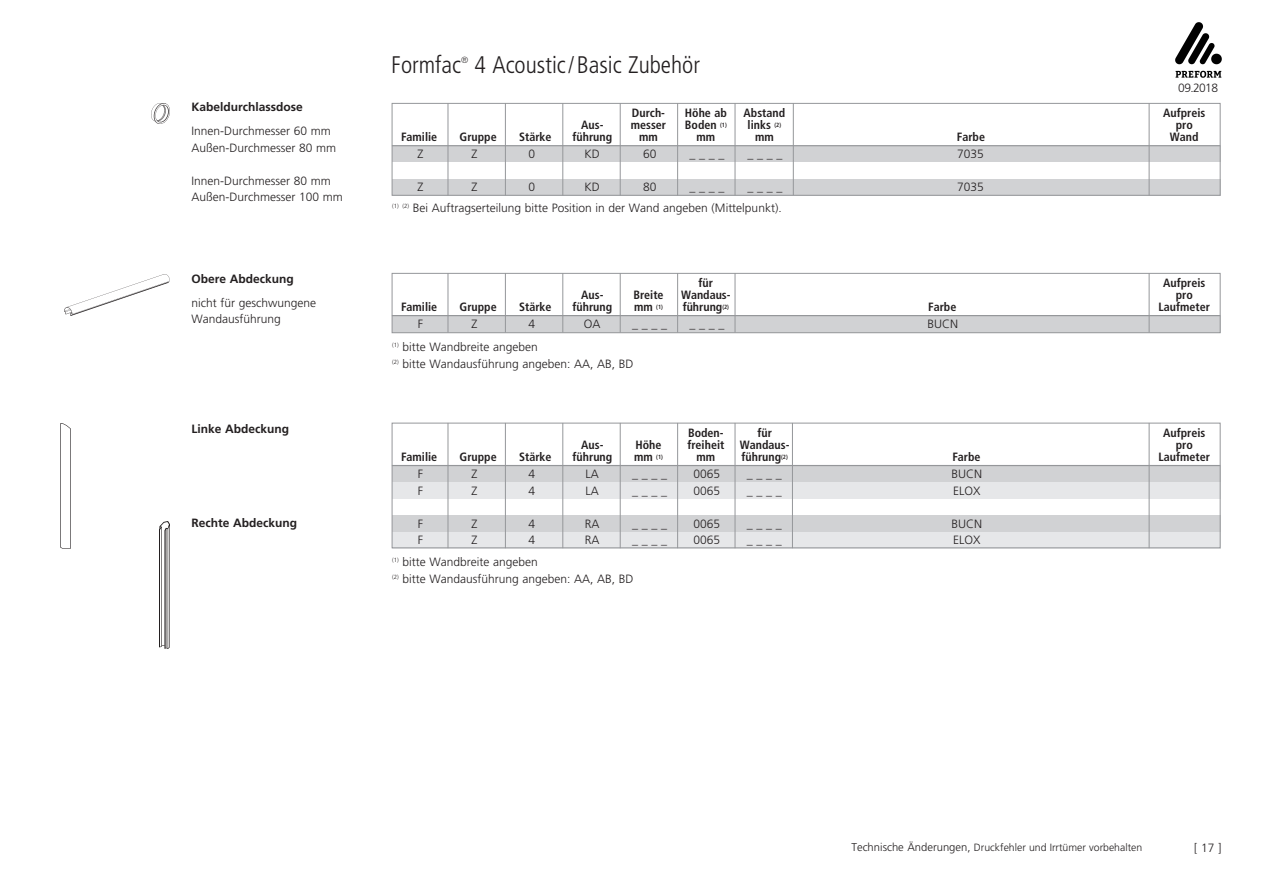
<style>
.page{position:relative;width:1263px;height:893px;background:#fff}
.page>*{position:absolute;margin:0;border:0;box-sizing:border-box;transform-origin:0 0}
.t1{font:300 condensed 24px "Frutiger";color:#231f20}
.t2{font:300 12px/16.5px "Frutiger";color:#231f20}
.t3{font:700 condensed 12px/12px "Frutiger";color:#231f20;text-align:center}
.t4{font:700 12px "Frutiger";color:#231f20}
.t5{font:300 10.5px "Frutiger";color:#231f20}
.t6{font:300 condensed 9px "Frutiger";color:#231f20}
.t7{font:700 condensed 6px "Frutiger";color:#231f20}
.s1{font-size:12px}
.s2{font-size:11.25px}
</style>
<div class="page">
<div style="left:392px;top:515px;width:828px;height:17px;background:#d1d2d4"></div>
<div style="left:392px;top:532px;width:828px;height:16px;background:#e6e7e9"></div>
<div style="left:392px;top:316px;width:828px;height:16px;background:#d1d2d4"></div>
<hr style="left:735px;top:273px;width:1px;height:59px;background:#95979a">
<hr style="left:677px;top:273px;width:1px;height:59px;background:#95979a">
<hr style="left:620px;top:273px;width:1px;height:59px;background:#95979a">
<hr style="left:562px;top:273px;width:1px;height:59px;background:#95979a">
<hr style="left:505px;top:273px;width:1px;height:59px;background:#95979a">
<hr style="left:448px;top:273px;width:1px;height:59px;background:#95979a">
<hr style="left:1149px;top:273px;width:1px;height:59px;background:#95979a">
<img style="left:65px;top:274px;width:105px;height:42px">
<hr style="left:392px;top:315px;width:828px;height:1px;background:#95979a">
<div style="left:392px;top:466px;width:828px;height:16px;background:#d1d2d4"></div>
<div style="left:392px;top:482px;width:828px;height:17px;background:#e6e7e9"></div>
<hr style="left:392px;top:465px;width:828px;height:1px;background:#95979a">
<hr style="left:735px;top:423px;width:1px;height:125px;background:#95979a">
<hr style="left:792px;top:423px;width:1px;height:125px;background:#95979a">
<hr style="left:677px;top:423px;width:1px;height:125px;background:#95979a">
<hr style="left:620px;top:423px;width:1px;height:125px;background:#95979a">
<hr style="left:562px;top:423px;width:1px;height:125px;background:#95979a">
<hr style="left:505px;top:423px;width:1px;height:125px;background:#95979a">
<hr style="left:448px;top:423px;width:1px;height:125px;background:#95979a">
<hr style="left:1149px;top:423px;width:1px;height:125px;background:#95979a">
<img style="left:159px;top:521px;width:10px;height:127px">
<img style="left:60px;top:423px;width:10px;height:125px">
<div style="left:392px;top:146px;width:828px;height:16px;background:#d1d2d4"></div>
<div style="left:392px;top:179px;width:828px;height:16px;background:#d1d2d4"></div>
<img style="left:152px;top:103px;width:18px;height:21px">
<hr style="left:392px;top:145px;width:828px;height:1px;background:#95979a">
<hr style="left:793px;top:103px;width:1px;height:92px;background:#95979a">
<hr style="left:735px;top:103px;width:1px;height:93px;background:#95979a">
<hr style="left:677px;top:103px;width:1px;height:93px;background:#95979a">
<hr style="left:620px;top:103px;width:1px;height:93px;background:#95979a">
<hr style="left:562px;top:103px;width:1px;height:93px;background:#95979a">
<hr style="left:505px;top:103px;width:1px;height:93px;background:#95979a">
<hr style="left:448px;top:103px;width:1px;height:93px;background:#95979a">
<hr style="left:1149px;top:103px;width:1px;height:93px;background:#95979a">
<div style="left:392px;top:423px;width:828px;height:125px;border:1px solid #95979a"></div>
<div style="left:392px;top:273px;width:828px;height:60px;border:1px solid #95979a"></div>
<div style="left:392px;top:103px;width:828px;height:93px;border:1px solid #95979a"></div>
<img style="left:1175px;top:22px;width:47px;height:56px">
<p class="t4" style="left:191px;top:100px;width:113px">Kabeldurchlassdose</p>
<p class="t2" style="left:191px;top:123px;width:146px">Innen-Durchmesser 60 mm<br>Außen-Durchmesser 80 mm</p>
<p class="t2" style="left:191px;top:172px;width:153px">Innen-Durchmesser 80 mm<br>Außen-Durchmesser 100 mm</p>
<h1 class="t1" style="left:391px;top:51px;width:71px">Formfac</h1>
<p class="t6" style="left:461px;top:55px;width:9px">®</p>
<h1 class="t1" style="left:475px;top:51px;width:227px">4 Acoustic/Basic Zubehör</h1>
<p class="t3" style="left:632px;top:107px;width:35px">Durch-</p>
<p class="t3" style="left:685px;top:107px;width:43px">Höhe ab</p>
<p class="t3" style="left:743px;top:107px;width:43px">Abstand</p>
<p class="t3" style="left:581px;top:119px;width:24px">Aus-</p>
<p class="t3" style="left:631px;top:119px;width:37px">messer</p>
<p class="t3" style="left:685px;top:119px;width:43px">Boden <sup>(1)</sup></p>
<p class="t3" style="left:748px;top:119px;width:35px">links <sup>(2)</sup></p>
<p class="t3" style="left:401px;top:131px;width:38px">Familie</p>
<p class="t3" style="left:460px;top:131px;width:39px">Gruppe</p>
<p class="t3" style="left:519px;top:131px;width:34px">Stärke</p>
<p class="t3" style="left:573px;top:131px;width:41px">führung</p>
<p class="t3" style="left:639px;top:131px;width:20px">mm</p>
<p class="t3" style="left:696px;top:131px;width:20px">mm</p>
<p class="t3" style="left:755px;top:131px;width:20px">mm</p>
<p class="t3" style="left:957px;top:131px;width:30px">Farbe</p>
<p class="t2" style="left:417px;top:146px;width:7px">Z</p>
<p class="t2" style="left:471px;top:146px;width:7px">Z</p>
<p class="t2" style="left:528px;top:146px;width:8px">0</p>
<p class="t2" style="left:584px;top:146px;width:17px">KD</p>
<p class="t2" style="left:643px;top:146px;width:15px">60</p>
<p class="t2" style="left:417px;top:179px;width:7px">Z</p>
<p class="t2" style="left:471px;top:179px;width:7px">Z</p>
<p class="t2" style="left:528px;top:179px;width:8px">0</p>
<p class="t2" style="left:584px;top:179px;width:17px">KD</p>
<p class="t2" style="left:643px;top:179px;width:15px">80</p>
<p class="t2" style="left:689px;top:146px;width:37px">_ _ _ _</p>
<p class="t2" style="left:747px;top:146px;width:37px">_ _ _ _</p>
<p class="t2" style="left:689px;top:179px;width:37px">_ _ _ _</p>
<p class="t2" style="left:747px;top:179px;width:37px">_ _ _ _</p>
<p class="t2" style="left:392px;top:200px;width:391px"><sup>(1)</sup> <sup>(2)</sup> Bei Auftragserteilung bitte Position in der Wand angeben (Mittelpunkt).</p>
<p class="t2" style="left:957px;top:146px;width:28px">7035</p>
<p class="t2" style="left:957px;top:179px;width:28px">7035</p>
<p class="t4" style="left:191px;top:272px;width:104px">Obere Abdeckung</p>
<p class="t2" style="left:191px;top:295px;width:126px">nicht für geschwungene<br>Wandausführung</p>
<p class="t3" style="left:928px;top:300px;width:30px">Farbe</p>
<p class="t3" style="left:699px;top:277px;width:16px">für</p>
<p class="t3" style="left:581px;top:289px;width:24px">Aus-</p>
<p class="t3" style="left:633px;top:289px;width:32px">Breite</p>
<p class="t3" style="left:681px;top:289px;width:51px">Wandaus-</p>
<p class="t3" style="left:401px;top:301px;width:38px">Familie</p>
<p class="t3" style="left:460px;top:301px;width:39px">Gruppe</p>
<p class="t3" style="left:519px;top:301px;width:34px">Stärke</p>
<p class="t3" style="left:573px;top:301px;width:41px">führung</p>
<p class="t7" style="left:634px;top:303px;width:30px"><span class="s1">mm</span> (1)</p>
<p class="t3" style="left:683px;top:301px;width:48px">führung<sup>(2)</sup></p>
<p class="t2" style="left:418px;top:316px;width:7px">F</p>
<p class="t2" style="left:471px;top:316px;width:7px">Z</p>
<p class="t2" style="left:528px;top:316px;width:8px">4</p>
<p class="t2" style="left:584px;top:316px;width:18px">OA</p>
<p class="t2" style="left:928px;top:316px;width:32px">BUCN</p>
<p class="t2" style="left:632px;top:316px;width:37px">_ _ _ _</p>
<p class="t2" style="left:689px;top:316px;width:37px">_ _ _ _</p>
<p class="t4" style="left:191px;top:421px;width:99px">Linke Abdeckung</p>
<p class="t4" style="left:191px;top:516px;width:107px">Rechte Abdeckung</p>
<p class="t2" style="left:392px;top:339px;width:243px"><sup>(1)</sup> bitte Wandbreite angeben<br><sup>(2)</sup> bitte Wandausführung angeben: AA, AB, BD</p>
<p class="t3" style="left:688px;top:427px;width:37px">Boden-</p>
<p class="t3" style="left:757px;top:427px;width:16px">für</p>
<p class="t3" style="left:581px;top:439px;width:24px">Aus-</p>
<p class="t3" style="left:635px;top:439px;width:28px">Höhe</p>
<p class="t3" style="left:687px;top:439px;width:38px">freiheit</p>
<p class="t3" style="left:740px;top:439px;width:51px">Wandaus-</p>
<p class="t3" style="left:401px;top:451px;width:38px">Familie</p>
<p class="t3" style="left:460px;top:451px;width:39px">Gruppe</p>
<p class="t3" style="left:519px;top:451px;width:34px">Stärke</p>
<p class="t3" style="left:573px;top:451px;width:41px">führung</p>
<p class="t7" style="left:634px;top:453px;width:30px"><span class="s1">mm</span> (1)</p>
<p class="t3" style="left:696px;top:451px;width:20px">mm</p>
<p class="t3" style="left:741px;top:451px;width:48px">führung<sup>(2)</sup></p>
<p class="t2" style="left:418px;top:466px;width:7px">F</p>
<p class="t2" style="left:471px;top:466px;width:7px">Z</p>
<p class="t2" style="left:528px;top:466px;width:8px">4</p>
<p class="t2" style="left:585px;top:466px;width:15px">LA</p>
<p class="t2" style="left:632px;top:466px;width:37px">_ _ _ _</p>
<p class="t2" style="left:693px;top:466px;width:28px">0065</p>
<p class="t2" style="left:747px;top:466px;width:37px">_ _ _ _</p>
<p class="t2" style="left:418px;top:482px;width:7px">F</p>
<p class="t2" style="left:471px;top:482px;width:7px">Z</p>
<p class="t2" style="left:528px;top:482px;width:8px">4</p>
<p class="t2" style="left:585px;top:482px;width:15px">LA</p>
<p class="t2" style="left:632px;top:482px;width:37px">_ _ _ _</p>
<p class="t2" style="left:693px;top:482px;width:28px">0065</p>
<p class="t2" style="left:747px;top:482px;width:37px">_ _ _ _</p>
<p class="t2" style="left:418px;top:515px;width:7px">F</p>
<p class="t2" style="left:471px;top:515px;width:7px">Z</p>
<p class="t2" style="left:528px;top:515px;width:8px">4</p>
<p class="t2" style="left:585px;top:515px;width:16px">RA</p>
<p class="t2" style="left:632px;top:515px;width:37px">_ _ _ _</p>
<p class="t2" style="left:693px;top:515px;width:28px">0065</p>
<p class="t2" style="left:747px;top:515px;width:37px">_ _ _ _</p>
<p class="t2" style="left:418px;top:532px;width:7px">F</p>
<p class="t2" style="left:471px;top:532px;width:7px">Z</p>
<p class="t2" style="left:528px;top:532px;width:8px">4</p>
<p class="t2" style="left:585px;top:532px;width:16px">RA</p>
<p class="t2" style="left:632px;top:532px;width:37px">_ _ _ _</p>
<p class="t2" style="left:693px;top:532px;width:28px">0065</p>
<p class="t2" style="left:747px;top:532px;width:37px">_ _ _ _</p>
<p class="t2" style="left:392px;top:554px;width:243px"><sup>(1)</sup> bitte Wandbreite angeben<br><sup>(2)</sup> bitte Wandausführung angeben: AA, AB, BD</p>
<p class="t3" style="left:952px;top:450px;width:30px">Farbe</p>
<p class="t2" style="left:951px;top:466px;width:32px">BUCN</p>
<p class="t2" style="left:953px;top:482px;width:29px">ELOX</p>
<p class="t2" style="left:951px;top:515px;width:32px">BUCN</p>
<p class="t2" style="left:953px;top:532px;width:29px">ELOX</p>
<p class="t2" style="left:1178px;top:79px;width:41px">09.2018</p>
<p class="t3" style="left:1163px;top:107px;width:44px">Aufpreis pro<br>Wand</p>
<p class="t3" style="left:1159px;top:276px;width:53px">Aufpreis pro<br>Laufmeter</p>
<p class="t3" style="left:1159px;top:426px;width:53px">Aufpreis pro<br>Laufmeter</p>
<p class="t5" style="left:851px;top:842px;width:292px"><span class="s2">Technische Änderungen,</span> Druckfehler und Irrtümer vorbehalten</p>
<p class="t2" style="left:1194px;top:840px;width:29px">[ 17 ]</p>
</div>
